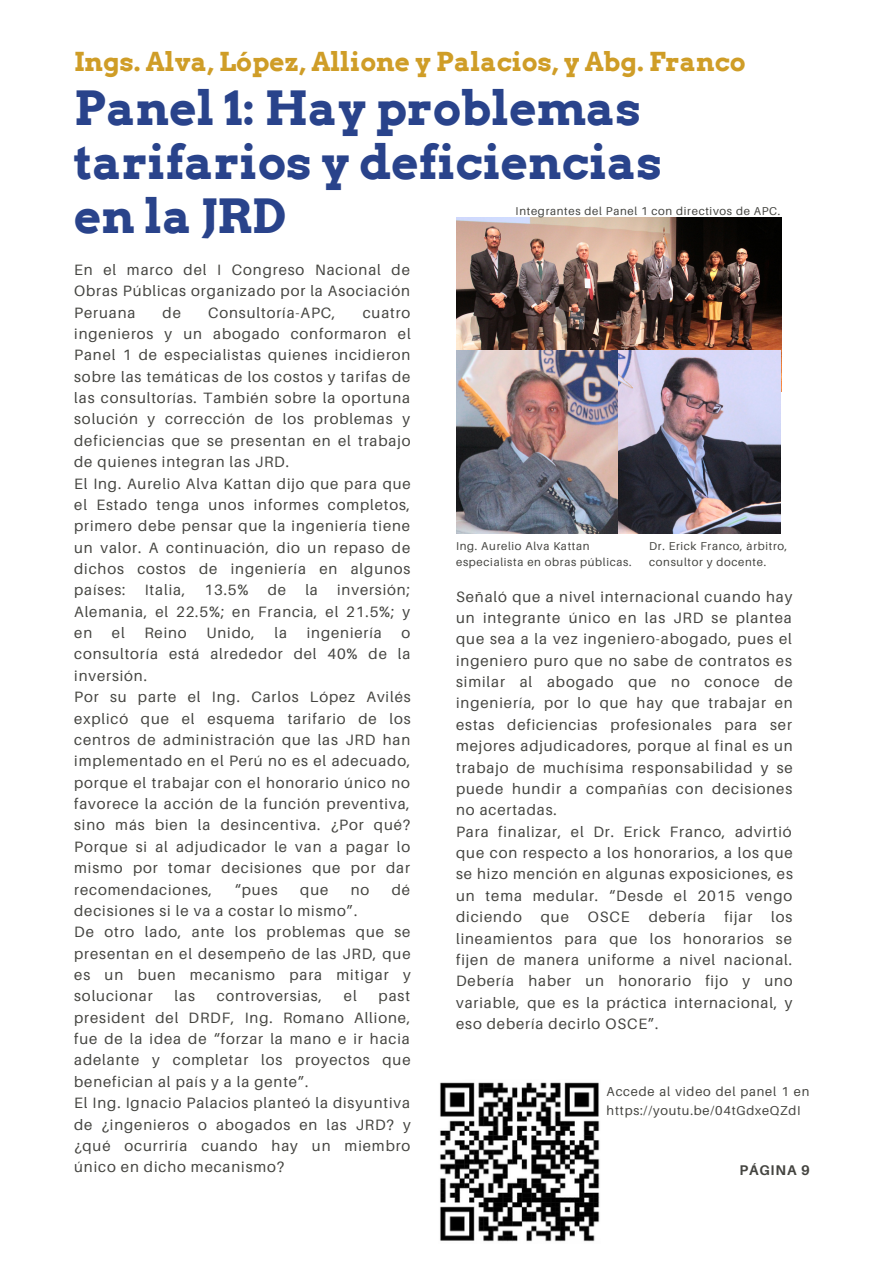
<style>
.page{position:relative;width:893px;height:1264px;background:#fff}
.page>*{position:absolute;margin:0;border:0;box-sizing:border-box;transform-origin:0 0}
.t1{font:700 47.1px "Arvo";color:#29438b}
.t2{font:700 26.1px "Arvo";color:#cf9d27}
.t3{font:15px/21.3px "Aileron";letter-spacing:.06em;color:#444440;text-align:justify}
.t4{font:700 14.1px "Aileron";letter-spacing:.06em;color:#444440}
.t5{font:12.9px/18.3px "Aileron";letter-spacing:.06em;color:#444440}
.t6{font:11.4px "Aileron";letter-spacing:.06em;color:#444440}
</style>
<div class="page">
<img style="left:456px;top:217px;width:325px;height:174px">
<img style="left:456px;top:350px;width:162px;height:183px">
<img style="left:618px;top:350px;width:162px;height:183px">
<img style="left:440px;top:1082px;width:160px;height:160px">
<p class="t2" style="left:74px;top:46px;width:672px">Ings. Alva, López, Allione y Palacios, y Abg. Franco</p>
<p class="t1" style="left:74px;top:80px;width:568px">Panel 1: Hay problemas</p>
<p class="t1" style="left:74px;top:134px;width:589px">tarifarios y deficiencias</p>
<p class="t1" style="left:74px;top:188px;width:213px">en la JRD</p>
<p class="t6" style="left:515px;top:204px;width:266px">Integrantes del Panel 1 con directivos de APC.</p>
<p class="t3" style="left:74px;top:259px;width:337px">En el marco del I Congreso Nacional de Obras Públicas organizado por la Asociación Peruana</p>
<p class="t3" style="left:162px;top:301px;width:20px">de</p>
<p class="t3" style="left:208px;top:301px;width:129px">Consultoría-APC,</p>
<p class="t3" style="left:74px;top:301px;width:338px;text-indent:288px">cuatro ingenieros y un abogado conformaron el Panel 1 de especialistas quienes incidieron sobre las temáticas de los costos y tarifas de las consultorías. También sobre la oportuna solución y corrección de los problemas y deficiencias que se presentan en el trabajo de quienes integran las JRD.</p>
<p class="t3" style="left:74px;top:472px;width:338px">El Ing. Aurelio Alva Kattan dijo que para que el Estado tenga unos informes completos, primero debe pensar que la ingeniería tiene un valor. A continuación, dio un repaso de dichos costos de ingeniería en algunos países:</p>
<p class="t3" style="left:145px;top:579px;width:42px">Italia,</p>
<p class="t3" style="left:204px;top:579px;width:46px">13.5%</p>
<p class="t3" style="left:268px;top:579px;width:20px">de</p>
<p class="t3" style="left:305px;top:579px;width:14px">la</p>
<p class="t3" style="left:74px;top:579px;width:337px;text-indent:263px">inversión; Alemania, el 22.5%; en Francia, el 21.5%; y en</p>
<p class="t3" style="left:112px;top:622px;width:14px">el</p>
<p class="t3" style="left:144px;top:622px;width:44px">Reino</p>
<p class="t3" style="left:206px;top:622px;width:50px">Unido,</p>
<p class="t3" style="left:274px;top:622px;width:14px">la</p>
<p class="t3" style="left:307px;top:622px;width:77px">ingeniería</p>
<p class="t3" style="left:74px;top:622px;width:337px;text-indent:327px">o consultoría está alrededor del 40% de la inversión.</p>
<p class="t3" style="left:74px;top:686px;width:338px">Por su parte el Ing. Carlos López Avilés explicó que el esquema tarifario de los centros de administración que las JRD han implementado en el Perú no es el adecuado, porque el trabajar con el honorario único no favorece la acción de la función preventiva, sino más bien la desincentiva. ¿Por qué?<br>Porque si al adjudicador le van a pagar lo mismo por tomar decisiones que por dar recomendaciones,</p>
<p class="t3" style="left:235px;top:878px;width:44px">“pues</p>
<p class="t3" style="left:300px;top:878px;width:30px">que</p>
<p class="t3" style="left:351px;top:878px;width:20px">no</p>
<p class="t3" style="left:392px;top:878px;width:20px">dé</p>
<p class="t3" style="left:74px;top:899px;width:284px">decisiones si le va a costar lo mismo”.</p>
<p class="t3" style="left:74px;top:921px;width:338px">De otro lado, ante los problemas que se presentan en el desempeño de las JRD, que es un buen mecanismo para mitigar y solucionar</p>
<p class="t3" style="left:174px;top:985px;width:22px">las</p>
<p class="t3" style="left:217px;top:985px;width:107px">controversias,</p>
<p class="t3" style="left:344px;top:985px;width:14px">el</p>
<p class="t3" style="left:74px;top:985px;width:338px;text-indent:304px">past president del DRDF, Ing. Romano Allione, fue de la idea de “forzar la mano e ir hacia adelante y completar los proyectos que benefician al país y a la gente”.</p>
<p class="t3" style="left:74px;top:1091px;width:338px">El Ing. Ignacio Palacios planteó la disyuntiva de ¿ingenieros o abogados en las JRD? y ¿qué ocurriría cuando hay un miembro único en dicho mecanismo?</p>
<p class="t6" style="left:456px;top:539px;width:135px">Ing. Aurelio Alva Kattan</p>
<p class="t6" style="left:456px;top:555px;width:177px">especialista en obras públicas.</p>
<p class="t6" style="left:649px;top:539px;width:140px">Dr. Erick Franco, àrbitro,</p>
<p class="t6" style="left:649px;top:555px;width:119px">consultor y docente.</p>
<p class="t3" style="left:456px;top:585px;width:338px">Señaló que a nivel internacional cuando hay un integrante único en las JRD se plantea que sea a la vez ingeniero-abogado, pues el ingeniero puro que no sabe de contratos es similar al abogado que no conoce de ingeniería, por lo que hay que trabajar en estas deficiencias profesionales para ser mejores adjudicadores, porque al final es un trabajo de muchísima responsabilidad y se puede hundir a compañías con decisiones no acertadas.</p>
<p class="t3" style="left:456px;top:820px;width:338px">Para finalizar, el Dr. Erick Franco, advirtió que con respecto a los honorarios, a los que se hizo mención en algunas exposiciones, es un tema medular. “Desde el 2015 vengo diciendo</p>
<p class="t3" style="left:540px;top:906px;width:30px">que</p>
<p class="t3" style="left:588px;top:906px;width:43px">OSCE</p>
<p class="t3" style="left:648px;top:906px;width:58px">debería</p>
<p class="t3" style="left:724px;top:906px;width:29px">fijar</p>
<p class="t3" style="left:456px;top:906px;width:338px;text-indent:315px">los lineamientos para que los honorarios se fijen de manera uniforme a nivel nacional.<br>Debería haber un honorario fijo y uno variable, que es la práctica internacional, y eso debería decirlo OSCE”.</p>
<p class="t5" style="left:606px;top:1082px;width:204px">Accede al video del panel 1 en https://youtu.be/04tGdxeQZdI</p>
<p class="t4" style="left:739px;top:1160px;width:72px">PÁGINA 9</p>
</div>
